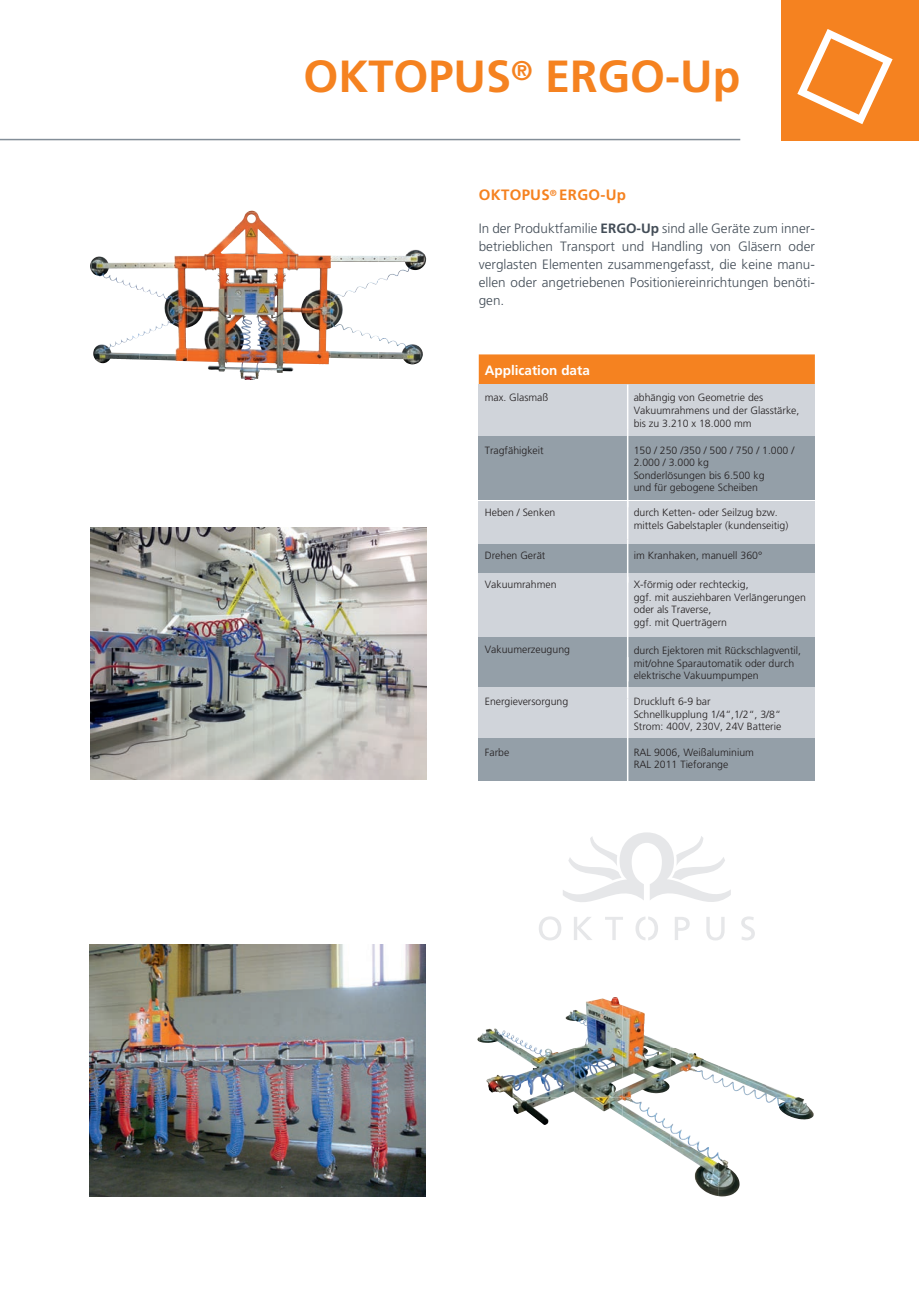
<style>
.page{position:relative;width:919px;height:1289px;background:#fff}
.page>*{position:absolute;margin:0;border:0;box-sizing:border-box;transform-origin:0 0}
.t1{font:700 45px "Frutiger LT Std";color:#f58220}
.t2{font:700 15px "Frutiger LT Std";letter-spacing:.02em;color:#f58220}
.t3{font:300 13.5px/18px "Frutiger LT Std";color:#434d57;text-align:justify}
.t4{font:700 13.5px "Frutiger LT Std";color:#fff}
.t5{font:300 10.5px/12.6px "Frutiger LT Std";color:#231f20}
.s1{font-weight:700}
</style>
<div class="page">
<img style="left:90px;top:944px;width:335px;height:252px">
<img style="left:90px;top:527px;width:336px;height:252px">
<svg style="left:90px;top:261px;width:2px;height:10px"></svg>
<img style="left:208px;top:228px;width:27px;height:26px">
<img style="left:235px;top:212px;width:48px;height:42px">
<img style="left:283px;top:241px;width:15px;height:13px">
<img style="left:407px;top:249px;width:17px;height:5px">
<img style="left:92px;top:256px;width:47px;height:34px">
<img style="left:139px;top:256px;width:48px;height:105px">
<img style="left:187px;top:254px;width:191px;height:84px">
<img style="left:378px;top:254px;width:48px;height:26px">
<img style="left:93px;top:338px;width:46px;height:25px">
<img style="left:187px;top:338px;width:48px;height:33px">
<img style="left:235px;top:338px;width:29px;height:42px">
<img style="left:283px;top:338px;width:47px;height:33px">
<img style="left:330px;top:338px;width:48px;height:21px">
<img style="left:378px;top:338px;width:45px;height:26px">
<img style="left:479px;top:1028px;width:48px;height:19px">
<img style="left:527px;top:1010px;width:47px;height:84px">
<img style="left:574px;top:998px;width:48px;height:99px">
<img style="left:622px;top:1005px;width:48px;height:123px">
<img style="left:486px;top:1047px;width:41px;height:50px">
<img style="left:670px;top:1047px;width:48px;height:36px">
<img style="left:718px;top:1065px;width:48px;height:32px">
<img style="left:766px;top:1085px;width:29px;height:12px">
<img style="left:511px;top:1097px;width:16px;height:16px">
<img style="left:527px;top:1097px;width:31px;height:27px">
<img style="left:582px;top:1097px;width:40px;height:19px">
<img style="left:670px;top:1123px;width:30px;height:23px">
<svg style="left:755px;top:1097px;width:11px;height:2px"></svg>
<img style="left:766px;top:1097px;width:47px;height:22px">
<img style="left:670px;top:1146px;width:48px;height:49px">
<img style="left:718px;top:1152px;width:21px;height:44px">
<div style="left:478px;top:354px;width:336px;height:30px;background:#f58220"></div>
<div style="left:478px;top:385px;width:336px;height:51px;background:#d0d4da"></div>
<div style="left:478px;top:436px;width:336px;height:64px;background:#949fa8"></div>
<div style="left:478px;top:501px;width:336px;height:42px;background:#d0d4da"></div>
<div style="left:478px;top:543px;width:336px;height:30px;background:#949fa8"></div>
<div style="left:478px;top:637px;width:336px;height:51px;background:#949fa8"></div>
<div style="left:478px;top:687px;width:336px;height:51px;background:#d0d4da"></div>
<div style="left:478px;top:573px;width:336px;height:64px;background:#d0d4da"></div>
<div style="left:478px;top:738px;width:336px;height:42px;background:#949fa8"></div>
<hr style="left:627px;top:430px;width:1px;height:77px;background:#fff">
<hr style="left:627px;top:384px;width:1px;height:46px;background:#fff">
<hr style="left:627px;top:501px;width:1px;height:38px;background:#fff">
<hr style="left:627px;top:539px;width:1px;height:43px;background:#fff">
<hr style="left:627px;top:576px;width:1px;height:95px;background:#fff">
<hr style="left:627px;top:657px;width:1px;height:41px;background:#fff">
<hr style="left:627px;top:698px;width:1px;height:42px;background:#fff">
<hr style="left:627px;top:740px;width:1px;height:45px;background:#fff">
<hr style="left:0;top:139px;width:740px;height:1px;background:#838e98">
<div style="left:781px;top:0;width:137px;height:140px;background:#f58220"></div>
<svg style="left:797px;top:29px;width:95px;height:95px"></svg>
<svg style="left:741px;top:916px;width:13px;height:24px"></svg>
<svg style="left:539px;top:832px;width:191px;height:108px"></svg>
<h1 class="t1" style="left:303px;top:49px;width:438px">OKTOPUS<sup>®</sup> ERGO-Up</h1>
<h2 class="t2" style="left:478px;top:186px;width:149px">OKTOPUS<sup>®</sup> ERGO-Up</h2>
<p class="t3" style="left:478px;top:220px;width:337px">In der Produktfamilie <span class="s1">ERGO-Up</span> sind alle Geräte zum inner&shy;betrieblichen Transport und Handling von Gläsern oder verglasten Elementen zusammengefasst, die keine manu&shy;ellen oder angetriebenen Positioniereinrichtungen benöti&shy;gen.</p>
<p class="t4" style="left:484px;top:362px;width:107px">Application data</p>
<p class="t5" style="left:484px;top:391px;width:65px">max. Glasmaß</p>
<p class="t5" style="left:633px;top:392px;width:167px">abhängig von Geometrie des<br>Vakuumrahmens und der Glasstärke, bis zu 3.210 x 18.000 mm</p>
<p class="t5" style="left:484px;top:444px;width:60px">Tragfähigkeit</p>
<p class="t5" style="left:633px;top:444px;width:163px">150 / 250 /350 / 500 / 750 / 1.000 /<br>2.000 / 3.000 kg<br>Sonderlösungen bis 6.500 kg<br>und für gebogene Scheiben</p>
<p class="t5" style="left:484px;top:506px;width:72px">Heben / Senken</p>
<p class="t5" style="left:484px;top:549px;width:62px">Drehen Gerät</p>
<p class="t5" style="left:484px;top:578px;width:73px">Vakuumrahmen</p>
<p class="t5" style="left:633px;top:578px;width:174px">X-förmig oder rechteckig,<br>ggf. mit ausziehbaren Verlängerungen oder als Traverse,<br>ggf. mit Querträgern</p>
<p class="t5" style="left:633px;top:506px;width:156px">durch Ketten- oder Seilzug bzw. mittels Gabelstapler (kundenseitig)</p>
<p class="t5" style="left:633px;top:549px;width:130px">im Kranhaken, manuell 360°</p>
<p class="t5" style="left:484px;top:643px;width:87px">Vakuumerzeugung</p>
<p class="t5" style="left:633px;top:644px;width:169px">durch Ejektoren mit Rückschlagventil, mit/ohne Sparautomatik oder durch elektrische Vakuumpumpen</p>
<p class="t5" style="left:484px;top:695px;width:85px">Energieversorgung</p>
<p class="t5" style="left:633px;top:695px;width:149px">Druckluft 6-9 bar<br>Schnellkupplung 1/4“,1/2“, 3/8“<br>Strom: 400V, 230V, 24V Batterie</p>
<p class="t5" style="left:484px;top:745px;width:26px">Farbe</p>
<p class="t5" style="left:633px;top:745px;width:122px">RAL 9006, Weißaluminium<br>RAL 2011 Tieforange</p>
</div>
